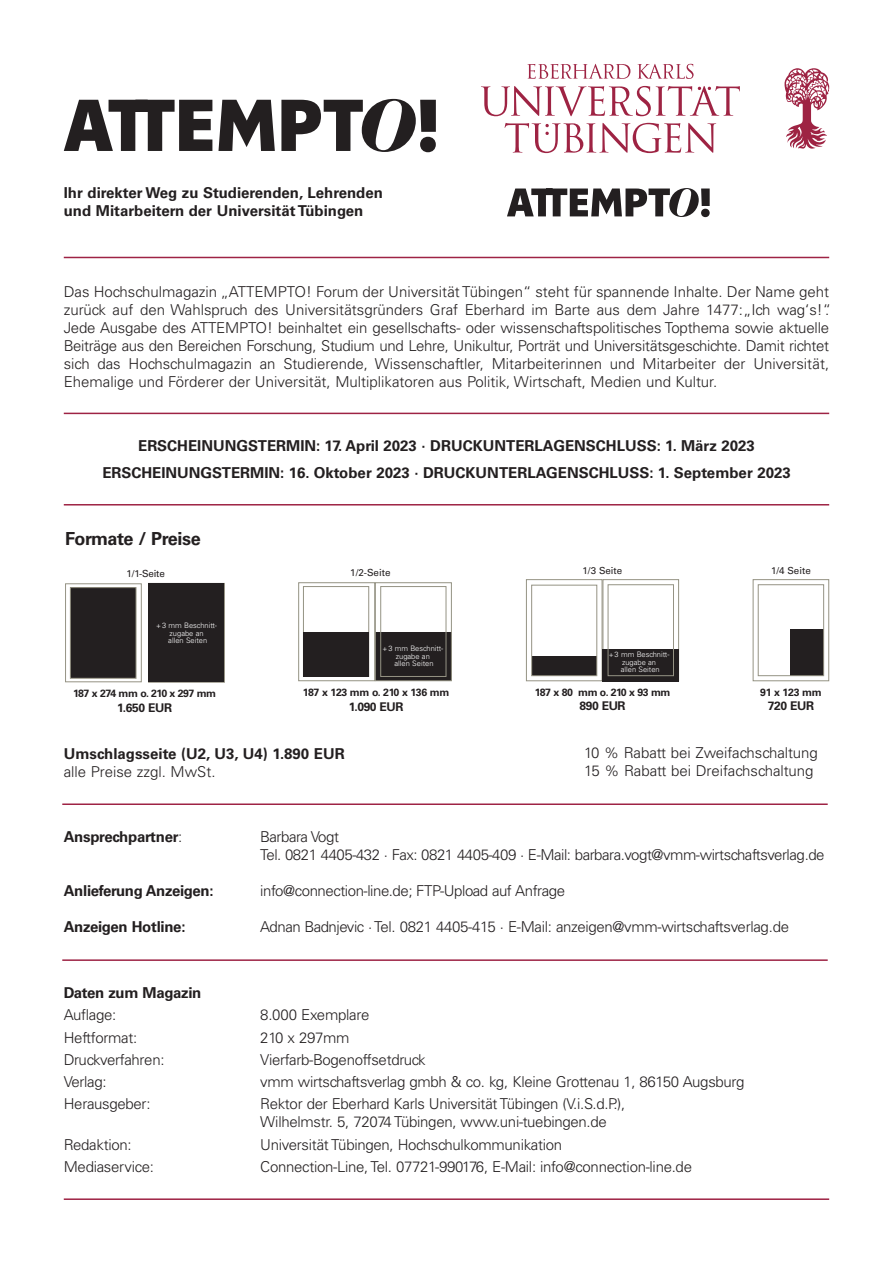
<style>
.page{position:relative;width:893px;height:1263px;background:#fff}
.page>*{position:absolute;margin:0;border:0;box-sizing:border-box;transform-origin:0 0}
.t1{font:700 18px "Univers LT Std";letter-spacing:-.02em;color:#231f20}
.t2{font:300 15px/18px "Univers LT Std";color:#231f20}
.t3{font:300 15px/18px "Univers LT Std";letter-spacing:-.02em;color:#231f20}
.t4{font:700 15px/26.5px "Univers LT Std";color:#231f20;text-align:center}
.t5{font:700 15px "Univers LT Std";letter-spacing:-.02em;color:#231f20}
.t6{font:700 12px "Univers LT Std";letter-spacing:-.03em;color:#231f20}
.t7{font:700 10.5px "Univers LT Std";letter-spacing:-.04em;color:#231f20}
.t8{font:9.9px "Univers LT Std";letter-spacing:-.02em;color:#231f20}
.t9{font:9.75px "Univers LT Std";color:#231f20}
.t10{font:300 7.5px/7.5px "Univers LT Std";color:#fff;text-align:center}
.s1{font-weight:300}
</style>
<div class="page">
<hr style="left:64px;top:257px;width:765px;height:1px;background:#9e2344">
<hr style="left:64px;top:413px;width:765px;height:1px;background:#9e2344">
<hr style="left:64px;top:504px;width:765px;height:1px;background:#9e2344">
<hr style="left:62px;top:803px;width:766px;height:2px;background:#9e2344">
<hr style="left:62px;top:959px;width:766px;height:2px;background:#9e2344">
<hr style="left:64px;top:1198px;width:765px;height:2px;background:#9e2344">
<div style="left:65px;top:583px;width:77px;height:99px;background:linear-gradient(to right,#fefefe,#fff);border:1px solid #959384"></div>
<svg style="left:148px;top:583px;width:77px;height:99px"></svg>
<div style="left:70px;top:588px;width:66px;height:90px;background:#231f20"></div>
<div style="left:70px;top:587px;width:66px;height:92px;border:1px solid #959384"></div>
<div style="left:149px;top:584px;width:75px;height:98px;background:#231f20"></div>
<div style="left:375px;top:632px;width:76px;height:49px;background:#231f20"></div>
<div style="left:298px;top:582px;width:77px;height:99px;background:#fff;border:1px solid #959384"></div>
<div style="left:375px;top:582px;width:77px;height:99px;border:1px solid #959384"></div>
<div style="left:303px;top:586px;width:66px;height:91px;border:1px solid #959384"></div>
<div style="left:380px;top:586px;width:66px;height:91px;border:1px solid #959384"></div>
<div style="left:303px;top:632px;width:66px;height:44px;background:#231f20"></div>
<div style="left:791px;top:629px;width:33px;height:46px;background:#231f20"></div>
<div style="left:753px;top:579px;width:76px;height:102px;border:1px solid #959384"></div>
<div style="left:758px;top:584px;width:66px;height:92px;border:1px solid #959384"></div>
<div style="left:526px;top:579px;width:76px;height:102px;border:1px solid #959384"></div>
<div style="left:602px;top:579px;width:77px;height:102px;border:1px solid #959384"></div>
<div style="left:532px;top:656px;width:65px;height:20px;background:#231f20"></div>
<div style="left:603px;top:649px;width:76px;height:32px;background:#231f20"></div>
<div style="left:531px;top:585px;width:66px;height:91px;border:1px solid #959384"></div>
<div style="left:608px;top:584px;width:66px;height:92px;border:1px solid #959384"></div>
<svg style="left:64px;top:99px;width:372px;height:53px"></svg>
<svg style="left:481px;top:64px;width:259px;height:89px"></svg>
<svg style="left:784px;top:68px;width:45px;height:81px"></svg>
<svg style="left:507px;top:188px;width:203px;height:29px"></svg>
<p class="t4" style="left:64px;top:184px;width:321px;line-height:18px;text-align:left">Ihr direkter Weg zu Studierenden, Lehrenden und Mitarbeitern der Universität Tübingen</p>
<p class="t2" style="left:64px;top:283px;width:769px">Das Hochschulmagazin „ATTEMPTO! Forum der Universität Tübingen“ steht für spannende Inhalte. Der Name geht zurück auf den Wahlspruch des Universitätsgründers Graf Eberhard im Barte aus dem Jahre 1477:„Ich wag‘s!“.<br>Jede Ausgabe des ATTEMPTO! beinhaltet ein gesellschafts- oder wissenschaftspolitisches Topthema sowie aktuelle Beiträge aus den Bereichen Forschung, Studium und Lehre, Unikultur, Porträt und Universitätsgeschichte. Damit richtet sich das Hochschulmagazin an Studierende, Wissenschaftler, Mitarbeiterinnen und Mitarbeiter der Universität, Ehemalige und Förderer der Universität, Multiplikatoren aus Politik, Wirtschaft, Medien und Kultur.</p>
<p class="t4" style="left:102px;top:433px;width:690px">ERSCHEINUNGSTERMIN: 17. April 2023 · DRUCKUNTERLAGENSCHLUSS: 1. März 2023<br>ERSCHEINUNGSTERMIN: 16. Oktober 2023 · DRUCKUNTERLAGENSCHLUSS: 1. September 2023</p>
<p class="t1" style="left:65px;top:528px;width:137px">Formate / Preise</p>
<p class="t8" style="left:127px;top:568px;width:40px">1/1-Seite</p>
<p class="t10" style="left:156px;top:622px;width:62px">+3 mm Beschnitt&shy;zugabe an<br>allen Seiten</p>
<p class="t7" style="left:73px;top:688px;width:145px">187 x 274 mm o. 210 x 297 mm</p>
<p class="t6" style="left:117px;top:701px;width:56px">1.650 EUR</p>
<p class="t8" style="left:350px;top:566px;width:42px">1/2-Seite</p>
<p class="t9" style="left:771px;top:565px;width:41px">1/4 Seite</p>
<p class="t9" style="left:582px;top:565px;width:41px">1/3 Seite</p>
<p class="t10" style="left:382px;top:645px;width:62px">+3 mm Beschnitt&shy;zugabe an<br>allen Seiten</p>
<p class="t10" style="left:609px;top:651px;width:62px">+3 mm Beschnitt&shy;zugabe an<br>allen Seiten</p>
<p class="t7" style="left:303px;top:686px;width:148px">187 x 123 mm o. 210 x 136 mm</p>
<p class="t6" style="left:349px;top:699px;width:56px">1.090 EUR</p>
<p class="t7" style="left:535px;top:686px;width:137px">187 x 80 mm o. 210 x 93 mm</p>
<p class="t6" style="left:579px;top:699px;width:48px">890 EUR</p>
<p class="t7" style="left:760px;top:686px;width:63px">91 x 123 mm</p>
<p class="t6" style="left:768px;top:699px;width:48px">720 EUR</p>
<p class="t4" style="left:64px;top:740px;width:282px">Umschlagsseite (U2, U3, U4) 1.890 EUR</p>
<p class="t2" style="left:64px;top:762px;width:153px">alle Preise zzgl. MwSt.</p>
<p class="t2" style="left:584px;top:744px;width:235px">10 % Rabatt bei Zweifachschaltung<br>15 % Rabatt bei Dreifachschaltung</p>
<p class="t5" style="left:64px;top:828px;width:120px">Ansprechpartner<span class="s1">:</span></p>
<p class="t3" style="left:260px;top:828px;width:566px">Barbara Vogt<br>Tel. 0821 4405-432 · Fax: 0821 4405-409 · E-Mail: barbara.vogt@vmm-wirtschaftsverlag.de</p>
<p class="t5" style="left:64px;top:882px;width:151px">Anlieferung Anzeigen:</p>
<p class="t3" style="left:260px;top:882px;width:306px">info@connection-line.de; FTP-Upload auf Anfrage</p>
<p class="t5" style="left:64px;top:918px;width:123px">Anzeigen Hotline:</p>
<p class="t3" style="left:260px;top:918px;width:530px">Adnan Badnjevic · Tel. 0821 4405-415 · E-Mail: anzeigen@vmm-wirtschaftsverlag.de</p>
<p class="t5" style="left:64px;top:984px;width:139px">Daten zum Magazin</p>
<p class="t3" style="left:64px;top:1006px;width:54px">Auflage:</p>
<p class="t3" style="left:260px;top:1006px;width:111px">8.000 Exemplare</p>
<p class="t3" style="left:64px;top:1028px;width:75px">Heftformat:</p>
<p class="t3" style="left:260px;top:1028px;width:91px">210 x 297mm</p>
<p class="t3" style="left:64px;top:1050px;width:102px">Druckverfahren:</p>
<p class="t3" style="left:260px;top:1050px;width:167px">Vierfarb-Bogenoffsetdruck</p>
<p class="t3" style="left:64px;top:1073px;width:44px">Verlag:</p>
<p class="t3" style="left:260px;top:1073px;width:486px">vmm wirtschaftsverlag gmbh &amp; co. kg, Kleine Grottenau 1, 86150 Augsburg</p>
<p class="t3" style="left:64px;top:1095px;width:88px">Herausgeber:</p>
<p class="t3" style="left:260px;top:1095px;width:366px">Rektor der Eberhard Karls Universität Tübingen (V.i.S.d.P.),<br>Wilhelmstr. 5, 72074 Tübingen, www.uni-tuebingen.de</p>
<p class="t3" style="left:64px;top:1135px;width:69px">Redaktion:</p>
<p class="t3" style="left:260px;top:1135px;width:303px">Universität Tübingen, Hochschulkommunikation</p>
<p class="t3" style="left:64px;top:1157px;width:92px">Mediaservice:</p>
<p class="t3" style="left:260px;top:1157px;width:433px">Connection-Line, Tel. 07721-990176, E-Mail: info@connection-line.de</p>
</div>
